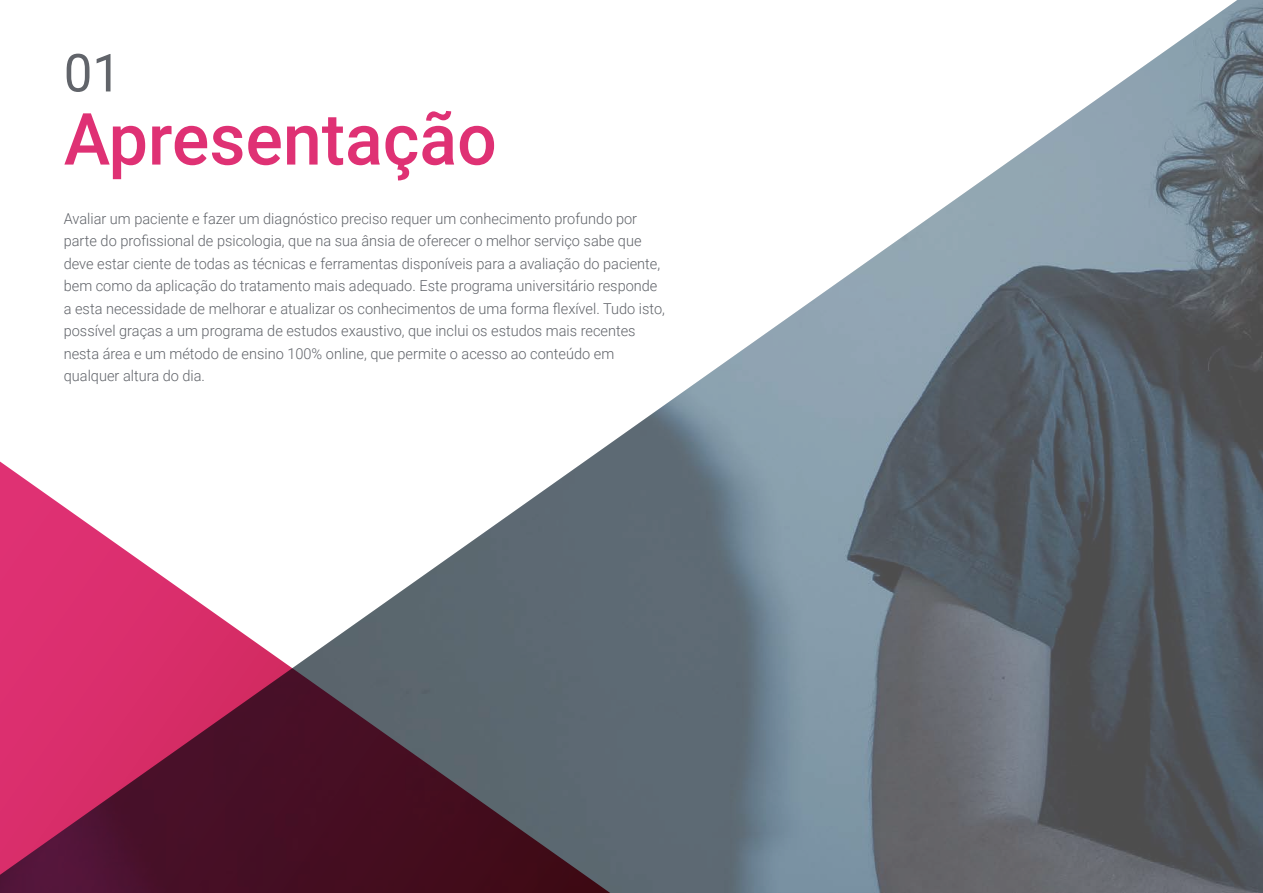
<style>
.page{position:relative;width:1263px;height:893px;background:#fff}
.page>*{position:absolute;margin:0;border:0;box-sizing:border-box;transform-origin:0 0}
.t1{font:500 72px "Roboto";color:#df3174}
.t2{font:52.5px "Roboto";color:#61646a}
.t3{font:300 15px/22.5px "Roboto";color:#61646a}
</style>
<div class="page">
<img style="left:606px;top:0;width:657px;height:893px">
<svg style="left:0;top:446px;width:640px;height:447px"></svg>
<h2 class="t2" style="left:64px;top:36px;width:59px">01</h2>
<h1 class="t1" style="left:64px;top:89px;width:435px">Apresentação</h1>
<p class="t3" style="left:64px;top:207px;width:603px">Avaliar um paciente e fazer um diagnóstico preciso requer um conhecimento profundo por parte do profissional de psicologia, que na sua ânsia de oferecer o melhor serviço sabe que deve estar ciente de todas as técnicas e ferramentas disponíveis para a avaliação do paciente, bem como da aplicação do tratamento mais adequado. Este programa universitário responde a esta necessidade de melhorar e atualizar os conhecimentos de uma forma flexível. Tudo isto, possível graças a um programa de estudos exaustivo, que inclui os estudos mais recentes nesta área e um método de ensino 100% online, que permite o acesso ao conteúdo em qualquer altura do dia.</p>
</div>
